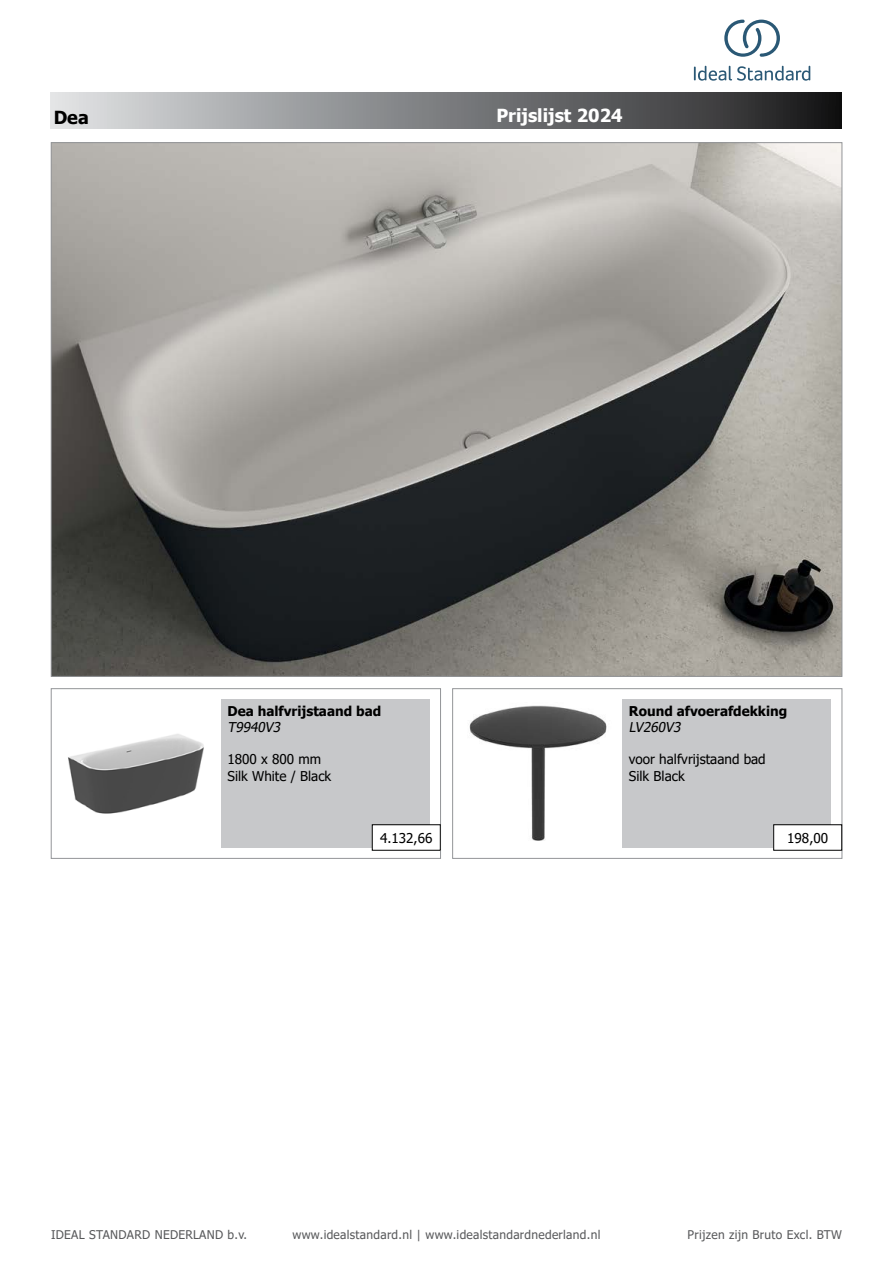
<style>
.page{position:relative;width:893px;height:1263px;background:#fff}
.page>*{position:absolute;margin:0;border:0;box-sizing:border-box;transform-origin:0 0}
.t1{font:700 18px "Tahoma";color:#fff}
.t2{font:700 18px "Tahoma";color:#000}
.t3{font:13.5px/16.2px "Tahoma";color:#000}
.t4{font:700 13.5px "Tahoma";color:#000}
.t5{font:italic 13.5px "Tahoma";color:#000}
.t6{font:12px "Tahoma";letter-spacing:.025em;color:#58595b}
</style>
<div class="page">
<div style="left:51px;top:92px;width:791px;height:37px;background:linear-gradient(to right,#dee1e3,#1a1a1b)"></div>
<div style="left:51px;top:688px;width:390px;height:170px;border:1px solid #939598"></div>
<img style="left:68px;top:734px;width:136px;height:80px">
<div style="left:221px;top:699px;width:209px;height:149px;background:#c7c8ca"></div>
<img style="left:53px;top:144px;width:787px;height:530px">
<div style="left:452px;top:688px;width:390px;height:170px;border:1px solid #939598"></div>
<img style="left:469px;top:705px;width:138px;height:136px">
<div style="left:622px;top:699px;width:209px;height:149px;background:#c7c8ca"></div>
<div style="left:372px;top:825px;width:68px;height:25px;background:#fff"></div>
<div style="left:372px;top:824px;width:68px;height:26px;border:1px solid #000"></div>
<div style="left:774px;top:825px;width:68px;height:25px;background:#fff"></div>
<div style="left:773px;top:824px;width:69px;height:26px;border:1px solid #000"></div>
<svg style="left:694px;top:66px;width:116px;height:15px"></svg>
<svg style="left:724px;top:20px;width:56px;height:37px"></svg>
<h1 class="t2" style="left:54px;top:105px;width:37px">Dea</h1>
<h1 class="t1" style="left:496px;top:103px;width:128px">Prijslijst 2024</h1>
<p class="t4" style="left:227px;top:701px;width:155px">Dea halfvrijstaand bad</p>
<p class="t5" style="left:227px;top:718px;width:58px">T9940V3</p>
<p class="t3" style="left:227px;top:752px;width:105px">1800 x 800 mm<br>Silk White / Black</p>
<p class="t4" style="left:629px;top:701px;width:160px">Round afvoerafdekking</p>
<p class="t5" style="left:629px;top:718px;width:57px">LV260V3</p>
<p class="t3" style="left:629px;top:752px;width:138px">voor halfvrijstaand bad<br>Silk Black</p>
<p class="t3" style="left:380px;top:830px;width:54px">4.132,66</p>
<p class="t3" style="left:787px;top:830px;width:42px">198,00</p>
<p class="t6" style="left:51px;top:1227px;width:198px">IDEAL STANDARD NEDERLAND b.v.</p>
<p class="t6" style="left:292px;top:1227px;width:309px">www.idealstandard.nl | www.idealstandardnederland.nl</p>
<p class="t6" style="left:688px;top:1227px;width:156px">Prijzen zijn Bruto Excl. BTW</p>
</div>
